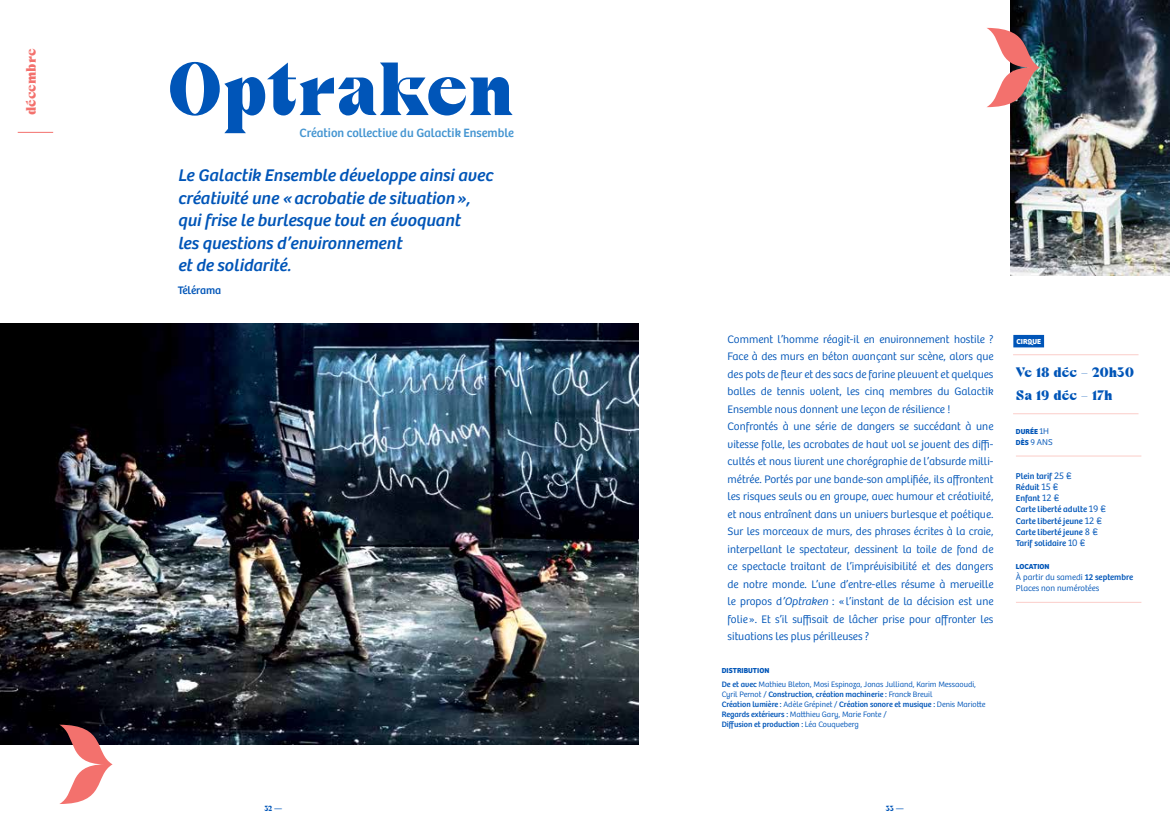
<style>
.page{position:relative;width:1170px;height:833px;background:#fff}
.page>*{position:absolute;margin:0;border:0;box-sizing:border-box;transform-origin:0 0}
.t1{font:900 75px "Cako";letter-spacing:-.01em;color:#0055b8}
.t2{font:italic 17.5px/22.5px "Bree";color:#0055b8}
.t3{font:900 13.75px/22.5px "Cako";letter-spacing:-.01em;color:#0055b8}
.t4{font:900 13.75px "Cako";color:#f3716d}
.t5{font:12.5px "Bree";color:#4495d1}
.t6{font:300 11.25px/17.5px "Bree";color:#0055b8}
.t7{font:11.25px "Bree";color:#0055b8}
.t8{font:8.75px/11.2px "Bree";color:#0055b8}
.t9{font:300 8.75px/11.2px "Bree";color:#0055b8}
.t10{font:300 8.12px/10px "Bree";color:#0055b8}
.t11{font:700 7.5px "Bree";color:#0055b8}
.t12{font:900 7.5px "Cako";color:#0055b8}
.t13{font:700 7.5px "Bree";color:#fff}
.s1{font-style:italic}
.s2{font-weight:400}
.s3{font-weight:300;font-size:8.75px}
.s4{font-weight:700;font-size:7.5px}
.s5{font-weight:300;font-size:10px}
.s6{font-family:"Bree";font-weight:400}
</style>
<div class="page">
<img style="left:0;top:323px;width:638px;height:422px">
<img style="left:1010px;top:0;width:159px;height:275px">
<img style="left:987px;top:28px;width:52px;height:79px">
<hr style="left:18px;top:132px;width:35px;height:1px;background:#f3716d">
<div style="left:1013px;top:335px;width:30px;height:12px;background:#0055b8"></div>
<hr style="left:1012px;top:354px;width:126px;height:1px;background:#fbcdc9">
<hr style="left:1012px;top:413px;width:126px;height:1px;background:#fbcdc9">
<hr style="left:1015px;top:456px;width:126px;height:1px;background:#fbcdc9">
<hr style="left:1015px;top:602px;width:126px;height:1px;background:#fbcdc9">
<svg style="left:59px;top:724px;width:54px;height:80px"></svg>
<p class="t4" style="left:23px;top:115px;width:68px;rotate:-90deg">décembre</p>
<h1 class="t1" style="left:167px;top:45px;width:349px">Optraken</h1>
<p class="t5" style="left:299px;top:125px;width:216px">Création collective du Galactik Ensemble</p>
<h2 class="t2" style="left:178px;top:165px;width:316px">Le Galactik Ensemble développe ainsi avec créativité une «acrobatie de situation», qui frise le burlesque tout en évoquant<br>les questions d’environnement<br>et de solidarité.</h2>
<p class="t7" style="left:178px;top:284px;width:45px">Télérama</p>
<p class="t6" style="left:727px;top:330px;width:267px">Comment l’homme réagit-il en environnement hostile ?<br>Face à des murs en béton avançant sur scène, alors que des pots de fleur et des sacs de farine pleuvent et quelques balles de tennis volent, les cinq membres du Galactik Ensemble nous donnent une leçon de résilience !<br>Confrontés à une série de dangers se succédant à une vitesse folle, les acrobates de haut vol se jouent des diffi&shy;cultés et nous livrent une chorégraphie de l’absurde milli&shy;métrée. Portés par une bande-son amplifiée, ils affrontent les risques seuls ou en groupe, avec humour et créativité, et nous entraînent dans un univers burlesque et poétique.<br>Sur les morceaux de murs, des phrases écrites à la craie, interpellant le spectateur, dessinent la toile de fond de ce spectacle traitant de l’imprévisibilité et des dangers de notre monde. L’une d’entre-elles résume à merveille le propos d<span class="s1">’Optraken</span> : « l’instant de la décision est une folie ». Et s’il suffisait de lâcher prise pour affronter les situations les plus périlleuses ?</p>
<p class="t11" style="left:721px;top:665px;width:49px">DISTRIBUTION</p>
<p class="t10" style="left:721px;top:679px;width:265px"><span class="s2">De et avec</span> Mathieu Bleton, Mosi Espinoza, Jonas Julliand, Karim Messaoudi, Cyril Pernot / <span class="s2">Construction, création machinerie :</span> Franck Breuil<br><span class="s2">Création lumière :</span> Adèle Grépinet / <span class="s2">Création sonore et musique :</span> Denis Mariotte <span class="s2">Regards extérieurs :</span> Matthieu Gary, Marie Fonte /<br><span class="s2">Diffusion et production :</span> Léa Couqueberg</p>
<p class="t13" style="left:1016px;top:337px;width:26px">CI RQUE</p>
<p class="t3" style="left:1015px;top:362px;width:120px">Ve 18 déc – 20h30<br>Sa 19 déc – 17h</p>
<p class="t11" style="left:1015px;top:427px;width:33px">DURÉE <span class="s3">1h</span></p>
<p class="t9" style="left:1015px;top:436px;width:38px"><span class="s4">DÈS</span>9 anS</p>
<p class="t8" style="left:1015px;top:470px;width:92px">Plein tarif <span class="s5">25 €<br></span>Réduit <span class="s5">15 €<br></span>Enfant <span class="s5">12 €<br></span>Carte liberté adulte <span class="s5">19 €<br></span>Carte liberté jeune <span class="s5">12 €<br></span>Carte liberté jeune <span class="s5">8 €<br></span>Tarif solidaire <span class="s5">10 €</span></p>
<p class="t11" style="left:1015px;top:562px;width:35px">LOCATION</p>
<p class="t9" style="left:1015px;top:571px;width:119px">à partir du samedi <span class="s2">12 septembre<br></span>Places non numérotées</p>
<p class="t12" style="left:264px;top:804px;width:19px">32 <span class="s6">—</span></p>
<p class="t12" style="left:885px;top:804px;width:19px">33 <span class="s6">—</span></p>
</div>
